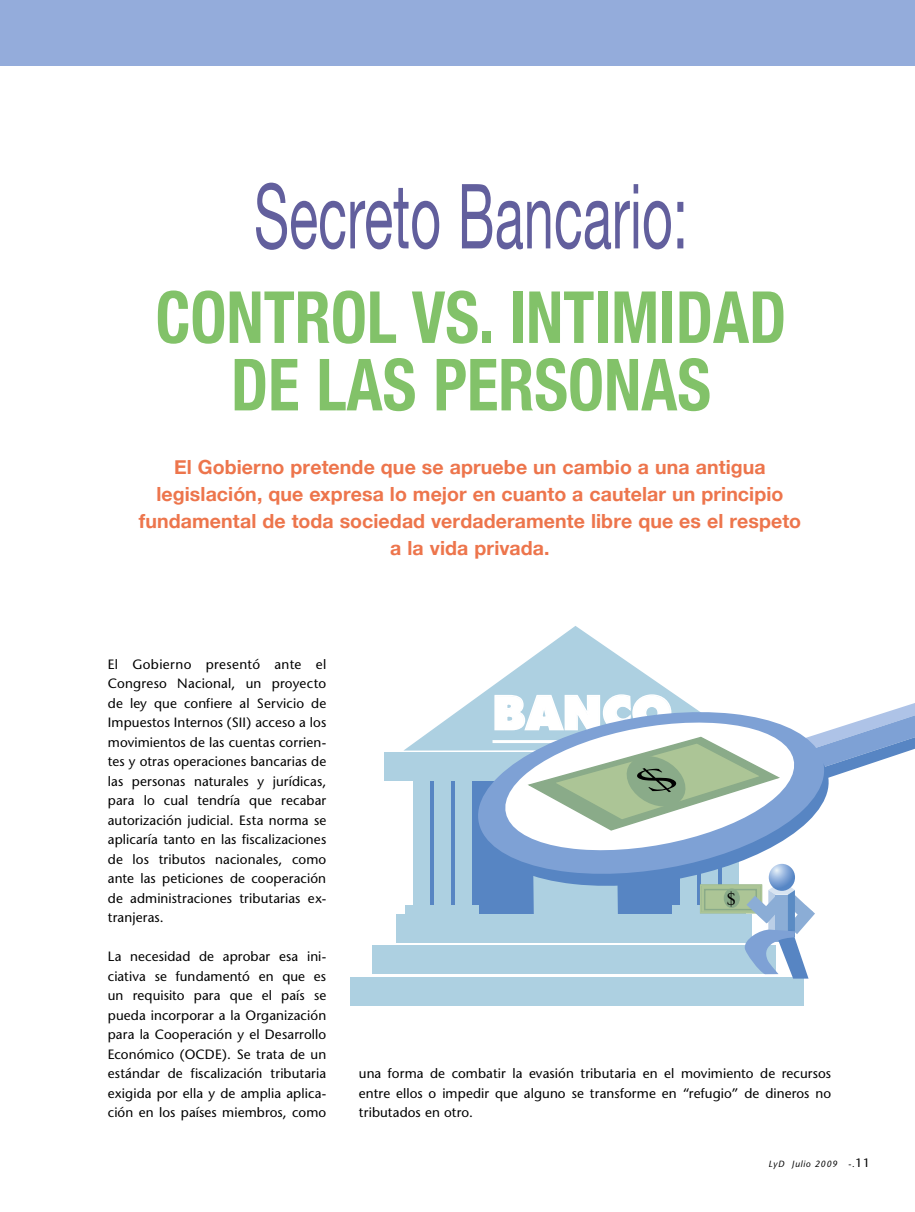
<style>
.page{position:relative;width:915px;height:1212px;background:#fff}
.page>*{position:absolute;margin:0;border:0;box-sizing:border-box;transform-origin:0 0}
.t1{font:90px "Helvetica Neue";color:#625f9d;scale:.6 1}
.t2{font:700 condensed 72px/67.5px "Helvetica Neue";color:#82c269;text-align:center;scale:.9 1}
.t3{font:800 45px "Futura";color:#fff}
.t4{font:700 19.5px/27px "Helvetica Neue";letter-spacing:.005em;color:#ed754c;text-align:center}
.t5{font:18px "Times";color:#000}
.t6{font:13.5px/19.5px "Stone Sans";letter-spacing:.01em;color:#000;text-align:justify}
.t7{font:italic 9px "Stone Sans";letter-spacing:.075em;color:#000}
.s1{font-style:normal}
.s2{font-style:normal;font-size:12px}
</style>
<div class="page">
<div style="left:0;top:0;width:914px;height:65px;background:#94acdb"></div>
<div style="left:384px;top:752px;width:384px;height:28px;background:#add0e1"></div>
<div style="left:372px;top:945px;width:404px;height:29px;background:#add0e1"></div>
<div style="left:350px;top:977px;width:454px;height:29px;background:#add0e1"></div>
<svg style="left:403px;top:626px;width:511px;height:352px"></svg>
<h1 class="t1" style="left:254px;top:163px;width:724px">Secreto Bancario:</h1>
<h2 class="t2" style="left:155px;top:282px;width:694px">CONTROL VS. INTIMIDAD<br>DE LAS PERSONAS</h2>
<h3 class="t4" style="left:139px;top:453px;width:663px">El Gobierno pretende que se apruebe un cambio a una antigua legislación, que expresa lo mejor en cuanto a cautelar un principio fundamental de toda sociedad verdaderamente libre que es el respeto a la vida privada.</h3>
<p class="t6" style="left:108px;top:654px;width:220px">El Gobierno presentó ante el Congreso N acional, un proyecto de ley que confiere al Servicio de I mpuestos I nternos (SII ) acceso a los movimientos de las cuentas corrien&shy;tes y otras operaciones bancarias de las personas naturales y jurídicas, para lo cual tendría que recabar autorización judicial. Esta norma se aplicaría tanto en las fiscalizaciones de los tributos nacionales, como ante las peticiones de cooperación de administraciones tributarias ex&shy;tranjeras.</p>
<p class="t6" style="left:108px;top:946px;width:220px">La necesidad de aprobar esa ini&shy;ciativa se fundamentó en que es un requisito para que el país se pueda incorporar a la Organización para la Cooperación y el Desarrollo Económico (OCDE). Se trata de un estándar de fiscalización tributaria exigida por ella y de amplia aplica&shy;ción en los países miembros, como</p>
<h3 class="t3" style="left:492px;top:684px;width:181px">BANCO</h3>
<h3 class="t5" style="left:726px;top:882px;width:10px">$</h3>
<p class="t6" style="left:359px;top:1064px;width:473px">una forma de combatir la evasión tributaria en el movimiento de recursos entre ellos o impedir que alguno se transforme en “refugio” de dineros no tributados en otro.</p>
<p class="t7" style="left:768px;top:1159px;width:103px">LyD Julio 2009 <span class="s1">-.</span> <span class="s2">11</span></p>
</div>
